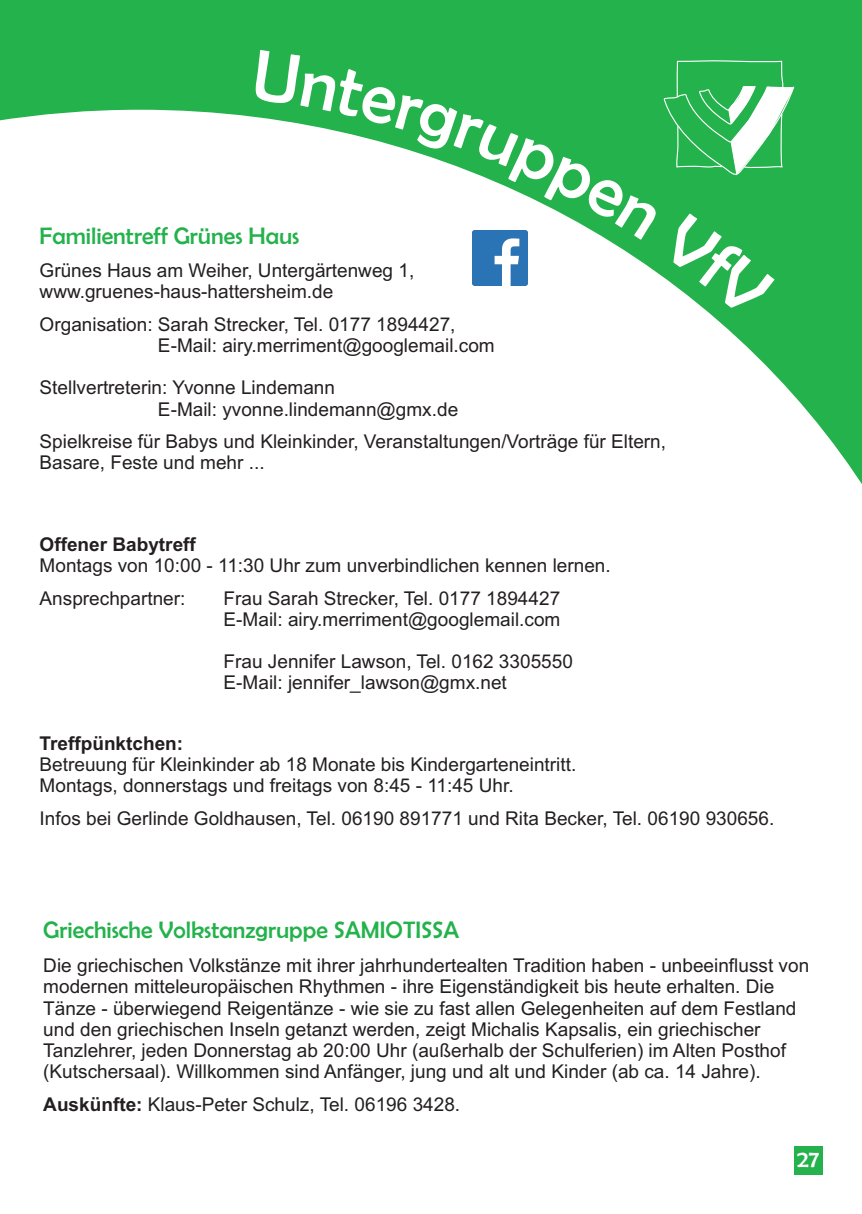
<style>
.page{position:relative;width:862px;height:1214px;background:#fff}
.page>*{position:absolute;margin:0;border:0;box-sizing:border-box;transform-origin:0 0}
.t1{font:24px "Berlin Sans FB";color:#23b24b}
.t2{font:24px "Berlin Sans FB";color:#fff}
.t3{font:19px/21.2px "Arial";color:#231f20}
.t4{font:700 19px "Arial";color:#231f20}
.s1{font-weight:700}
</style>
<div class="page">
<div style="left:0;top:0;width:862px;height:1213px;background:#23b24b"></div>
<div style="left:0;top:110px;width:862px;height:1103px;background:#fff"></div>
<div style="left:794px;top:1145px;width:28px;height:29px;background:#23b24b"></div>
<svg style="left:253px;top:60px;width:542px;height:258px"></svg>
<p class="t1" style="left:40px;top:222px;width:261px">Familientreff Grünes Haus</p>
<p class="t3" style="left:40px;top:261px;width:376px">Grünes Haus am Weiher, Untergärtenweg 1,</p>
<p class="t3" style="left:40px;top:277px;width:417px;line-height:32.4px">www.gruenes-haus-hattersheim.de<br>Organisation: Sarah Strecker, Tel. 0177 1894427,</p>
<p class="t3" style="left:158px;top:336px;width:338px">E-Mail: airy.merriment@googlemail.com</p>
<p class="t3" style="left:158px;top:379px;width:302px;text-indent:-118px">Stellvertreterin: Yvonne Lindemann<br>E-Mail: yvonne.lindemann@gmx.de</p>
<p class="t3" style="left:40px;top:432px;width:628px">Spielkreise für Babys und Kleinkinder, Veranstaltungen/Vorträge für Eltern,<br>Basare, Feste und mehr ...</p>
<p class="t4" style="left:40px;top:537px;width:158px">Offener Babytreff</p>
<p class="t3" style="left:40px;top:556px;width:572px">Montags von 10:00 11:30 Uhr zum unverbindlichen kennen lernen.</p>
<p class="t3" style="left:207px;top:556px;width:8px">-</p>
<p class="t3" style="left:40px;top:589px;width:147px">Ansprechpartner:</p>
<p class="t3" style="left:224px;top:589px;width:338px">Frau Sarah Strecker, Tel. 0177 1894427<br>E-Mail: airy.merriment@googlemail.com</p>
<p class="t3" style="left:224px;top:652px;width:351px">Frau Jennifer Lawson, Tel. 0162 3305550<br>E-Mail: jennifer_lawson@gmx.net</p>
<p class="t4" style="left:40px;top:736px;width:145px">Treffpünktchen:</p>
<p class="t3" style="left:40px;top:755px;width:538px">Betreuung für Kleinkinder ab 18 Monate bis Kindergarteneintritt.<br>Montags, donnerstags und freitags von 8:45 11:45 Uhr.</p>
<p class="t3" style="left:40px;top:809px;width:736px">Infos bei Gerlinde Goldhausen, Tel. 06190 891771 und Rita Becker, Tel. 06190 930656.</p>
<p class="t3" style="left:416px;top:776px;width:8px">-</p>
<p class="t1" style="left:43px;top:916px;width:417px">Griechische Volkstanzgruppe SAMIOTISSA</p>
<p class="t3" style="left:43px;top:956px;width:767px">Die griechischen Volkstänze mit ihrer jahrhundertealten Tradition haben - unbeeinflusst von modernen mitteleuropäischen Rhythmen - ihre Eigenständigkeit bis heute erhalten. Die Tänze - überwiegend Reigentänze - wie sie zu fast allen Gelegenheiten auf dem Festland und den griechischen Inseln getanzt werden, zeigt Michalis Kapsalis, ein griechischer Tanzlehrer, jeden Donnerstag ab 20:00 Uhr (außerhalb der Schulferien) im Alten Posthof (Kutschersaal). Willkommen sind Anfänger, jung und alt und Kinder (ab ca. 14 Jahre).</p>
<p class="t3" style="left:43px;top:1095px;width:418px"><span class="s1">Auskünfte:</span> Klaus-Peter Schulz, Tel. 06196 3428.</p>
<p class="t2" style="left:797px;top:1145px;width:24px">27</p>
</div>
